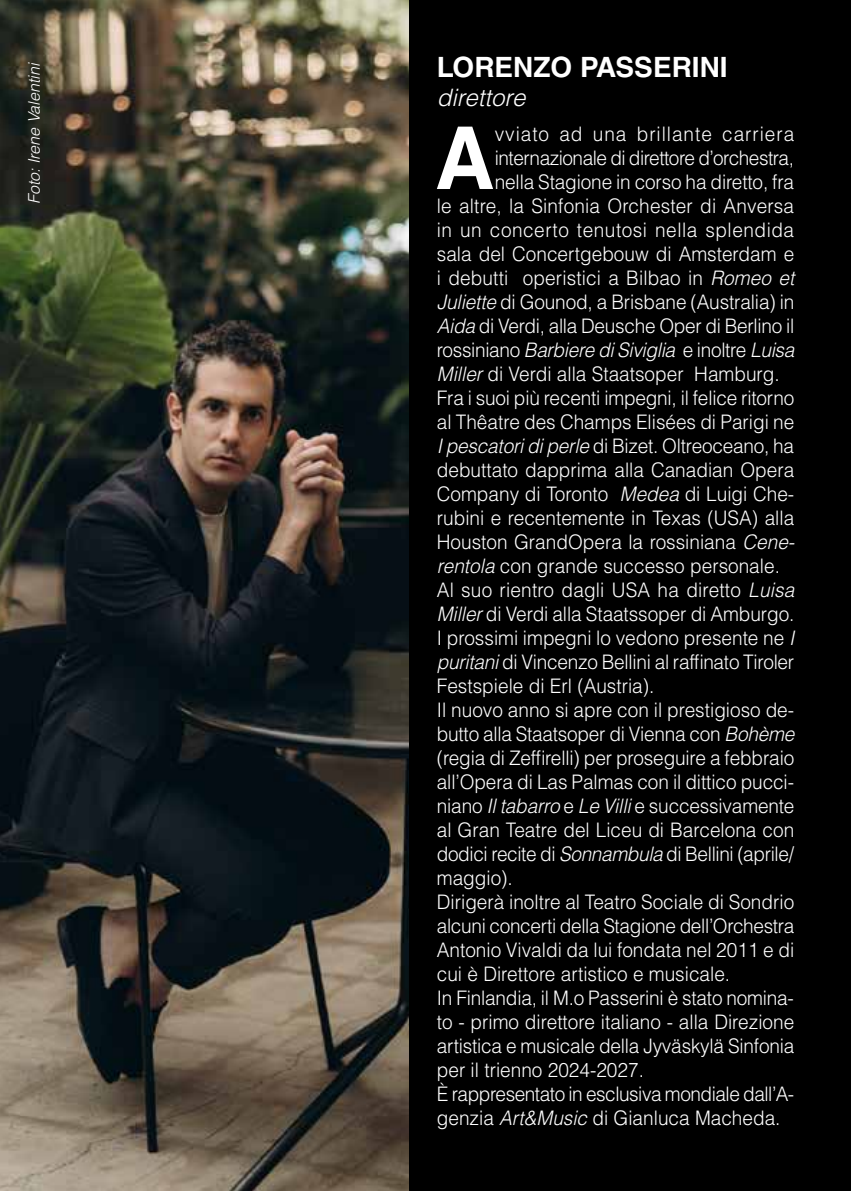
<style>
.page{position:relative;width:851px;height:1191px;background:#fff}
.page>*{position:absolute;margin:0;border:0;box-sizing:border-box;transform-origin:0 0}
.t1{font:700 86.8px "Helvetica LT Std";color:#fff;scale:.95 1}
.t2{font:700 28px "Helvetica LT Std";color:#fff}
.t3{font:italic 300 24px "Helvetica LT Std";color:#fff}
.t4{font:300 20px "Helvetica LT Std";color:#fff;scale:.95 1}
.t5{font:300 20px "Helvetica LT Std";letter-spacing:-.025em;color:#fff;scale:.95 1}
.t6{font:italic 300 20px "Helvetica LT Std";letter-spacing:-.015em;color:#fff;scale:.95 1}
.t7{font:300 20px "Helvetica LT Std";letter-spacing:-.02em;color:#fff;scale:.95 1}
.t8{font:300 20px "Helvetica LT Std";letter-spacing:.025em;color:#fff;scale:.95 1}
.t9{font:300 20px "Helvetica LT Std";letter-spacing:.05em;color:#fff;scale:.95 1}
.t10{font:italic 300 16px "Helvetica LT Std";color:#fff}
.s1{font-style:italic}
.s2{font-style:normal}
</style>
<div class="page">
<div style="left:0;top:0;width:850px;height:1191px;background:#000"></div>
<img style="left:0;top:0;width:408px;height:1191px">
<p class="t10" style="left:24px;top:204px;width:143px;rotate:-90deg">Foto: Irene Valentini</p>
<h2 class="t2" style="left:437px;top:50px;width:292px">LORENZO PASSERINI</h2>
<p class="t3" style="left:437px;top:82px;width:90px">direttore</p>
<h1 class="t1" style="left:435px;top:105px;width:64px">A</h1>
<p class="t9" style="left:494px;top:121px;width:317px">vviato ad una brillante carriera</p>
<p class="t5" style="left:494px;top:145px;width:316px">internazionale di direttore d’orchestra,</p>
<p class="t4" style="left:494px;top:169px;width:316px">nella Stagione in corso ha diretto, fra</p>
<p class="t4" style="left:437px;top:193px;width:377px">le altre, la Sinfonia Orchester di Anversa</p>
<p class="t8" style="left:437px;top:217px;width:377px">in un concerto tenutosi nella splendida</p>
<p class="t4" style="left:437px;top:241px;width:377px">sala del Concertgebouw di Amsterdam e</p>
<p class="t4" style="left:437px;top:265px;width:378px">i debutti operistici a Bilbao in <span class="s1">Romeo et</span></p>
<p class="t4" style="left:437px;top:289px;width:378px"><span class="s1">Juliette</span> di Gounod, a Brisbane (Australia) in</p>
<p class="t4" style="left:437px;top:313px;width:377px"><span class="s1">Aida</span> di Verdi, alla Deusche Oper di Berlino il</p>
<p class="t6" style="left:437px;top:337px;width:378px"><span class="s2">rossiniano</span> Barbiere di Siviglia <span class="s2">e inoltre</span> Luisa</p>
<p class="t4" style="left:437px;top:361px;width:362px"><span class="s1">Miller</span> di Verdi alla Staatsoper Hamburg.</p>
<p class="t4" style="left:437px;top:385px;width:377px">Fra i suoi più recenti impegni, il felice ritorno</p>
<p class="t4" style="left:437px;top:409px;width:377px">al Thêatre des Champs Elisées di Parigi ne</p>
<p class="t4" style="left:437px;top:433px;width:377px"><span class="s1">I pescatori di perle</span> di Bizet. Oltreoceano, ha</p>
<p class="t4" style="left:437px;top:457px;width:377px">debuttato dapprima alla Canadian Opera</p>
<p class="t4" style="left:437px;top:481px;width:378px">Company di Toronto <span class="s1">Medea</span> di Luigi Che-</p>
<p class="t4" style="left:437px;top:505px;width:377px">rubini e recentemente in Texas (USA) alla</p>
<p class="t4" style="left:437px;top:529px;width:377px">Houston GrandOpera la rossiniana <span class="s1">Cene-</span></p>
<p class="t4" style="left:437px;top:553px;width:362px"><span class="s1">rentola</span> con grande successo personale.</p>
<p class="t4" style="left:437px;top:577px;width:378px">Al suo rientro dagli USA ha diretto <span class="s1">Luisa</span></p>
<p class="t4" style="left:437px;top:601px;width:378px"><span class="s1">Miller</span> di Verdi alla Staatssoper di Amburgo.</p>
<p class="t4" style="left:437px;top:625px;width:378px">I prossimi impegni lo vedono presente ne <span class="s1">I</span></p>
<p class="t4" style="left:437px;top:649px;width:378px"><span class="s1">puritani</span> di Vincenzo Bellini al raffinato Tiroler</p>
<p class="t4" style="left:437px;top:673px;width:230px">Festspiele di Erl (Austria).</p>
<p class="t4" style="left:437px;top:697px;width:377px">Il nuovo anno si apre con il prestigioso de-</p>
<p class="t4" style="left:437px;top:721px;width:377px">butto alla Staatsoper di Vienna con <span class="s1">Bohème</span></p>
<p class="t4" style="left:437px;top:745px;width:378px">(regia di Zeffirelli) per proseguire a febbraio</p>
<p class="t4" style="left:437px;top:769px;width:377px">all’Opera di Las Palmas con il dittico pucci-</p>
<p class="t4" style="left:437px;top:793px;width:378px">niano <span class="s1">Il tabarro</span> e <span class="s1">Le Villi</span> e successivamente</p>
<p class="t4" style="left:437px;top:817px;width:377px">al Gran Teatre del Liceu di Barcelona con</p>
<p class="t7" style="left:437px;top:841px;width:377px">dodici recite di <span class="s1">Sonnambula</span> di Bellini (aprile/</p>
<p class="t4" style="left:437px;top:865px;width:82px">maggio).</p>
<p class="t4" style="left:437px;top:889px;width:377px">Dirigerà inoltre al Teatro Sociale di Sondrio</p>
<p class="t4" style="left:437px;top:913px;width:378px">alcuni concerti della Stagione dell’Orchestra</p>
<p class="t4" style="left:437px;top:937px;width:377px">Antonio Vivaldi da lui fondata nel 2011 e di</p>
<p class="t4" style="left:437px;top:961px;width:310px">cui è Direttore artistico e musicale.</p>
<p class="t4" style="left:437px;top:985px;width:377px">In Finlandia, il M.o Passerini è stato nomina-</p>
<p class="t4" style="left:437px;top:1009px;width:377px">to - primo direttore italiano - alla Direzione</p>
<p class="t4" style="left:437px;top:1033px;width:378px">artistica e musicale della Jyväskylä Sinfonia</p>
<p class="t4" style="left:437px;top:1057px;width:219px">per il trienno 2024-2027.</p>
<p class="t5" style="left:437px;top:1081px;width:377px">È rappresentato in esclusiva mondiale dall’A-</p>
<p class="t4" style="left:437px;top:1105px;width:363px">genzia <span class="s1">Art&amp;Music</span> di Gianluca Macheda.</p>
</div>
